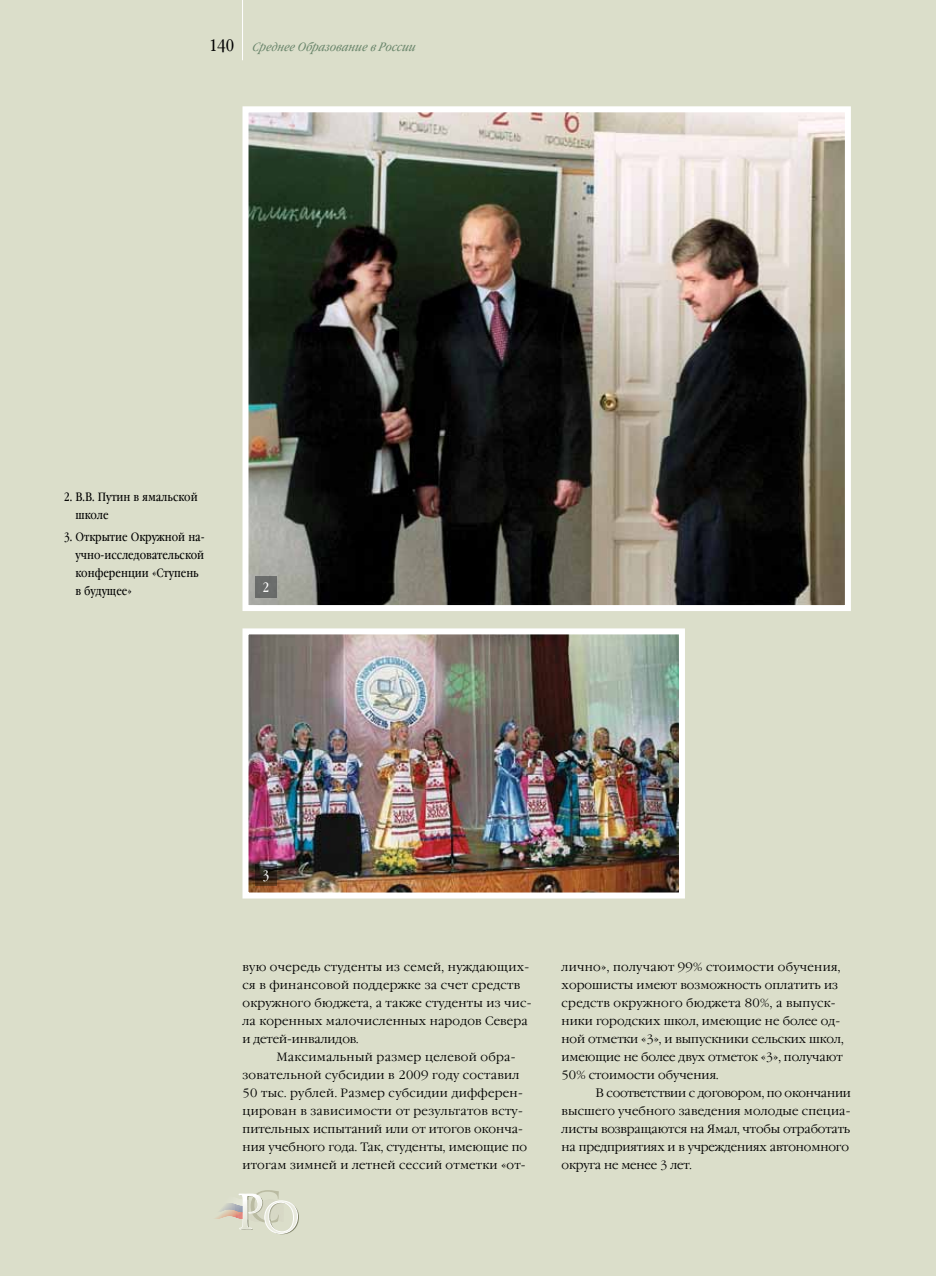
<style>
.page{position:relative;width:936px;height:1276px;background:#fff}
.page>*{position:absolute;margin:0;border:0;box-sizing:border-box;transform-origin:0 0}
.t1{font:13.5px "Garamond Book Narrow C";color:#fff}
.t2{font:300 12px/18px "Garamond C";letter-spacing:.01em;color:#000}
.t3{font:300 12px/18px "Garamond C";letter-spacing:-.01em;color:#000}
.t4{font:12px/18px "Garamond Book Narrow C";color:#000}
.t5{font:italic 12px "Garamond Book Narrow C";letter-spacing:.01em;color:#6a866c}
.s1{font-style:normal;font-size:16.5px;color:#000}
</style>
<div class="page">
<div style="left:0;top:0;width:935px;height:1276px;background:#dbdeca"></div>
<svg style="left:215px;top:1190px;width:84px;height:44px"></svg>
<hr style="left:242px;top:0;width:1px;height:60px;background:#fff">
<img style="left:249px;top:113px;width:594px;height:491px">
<div style="left:242px;top:106px;width:608px;height:505px;border:6px solid #fff"></div>
<img style="left:249px;top:635px;width:429px;height:256px">
<div style="left:242px;top:628px;width:443px;height:270px;border:6px solid #fff"></div>
<div style="left:255px;top:576px;width:21px;height:22px;background:#6a6c6b"></div>
<svg style="left:255px;top:864px;width:21px;height:22px"></svg>
<p class="t5" style="left:209px;top:40px;width:210px"><span class="s1">1 4 0</span> Среднее Образование в России</p>
<p class="t4" style="left:75px;top:488px;width:124px;text-indent:-12px">2. В.В. Путин в ямальской школе</p>
<p class="t4" style="left:75px;top:528px;width:131px;text-indent:-12px">3. Открытие Окружной на&shy;учно-исследовательской конференции «Ступень в будущее»</p>
<p class="t1" style="left:262px;top:580px;width:8px">2</p>
<p class="t1" style="left:262px;top:868px;width:8px">3</p>
<p class="t2" style="left:242px;top:958px;width:290px">вую очередь студенты из семей, нуждающих&shy;ся в финансовой поддержке за счет средств окружного бюджета, а также студенты из чис&shy;ла коренных малочисленных народов Севера и детей-инвалидов.</p>
<p class="t2" style="left:242px;top:1048px;width:286px;text-indent:34px">Максимальный размер целевой обра&shy;зовательной субсидии в 2009 году составил 50 тыс. рублей. Размер субсидии дифферен&shy;цирован в зависимости от результатов всту&shy;пительных испытаний или от итогов оконча&shy;ния учебного года. Так, студенты, имеющие по итогам зимней и летней сессий отметки «от-</p>
<p class="t2" style="left:561px;top:958px;width:283px">лично», получают 99% стоимости обучения, хорошисты имеют возможность оплатить из средств окружного бюджета 80%, а выпуск&shy;ники городских школ, имеющие не более од&shy;ной отметки «3», и выпускники сельских школ, имеющие не более двух отметок «3», получают 50% стоимости обучения.</p>
<p class="t3" style="left:561px;top:1084px;width:291px;text-indent:34px">В соответствии с договором, по окончании высшего учебного заведения молодые специа&shy;листы возвращаются на Ямал, чтобы отработать на предприятиях и в учреждениях автономного округа не менее 3 лет.</p>
</div>
